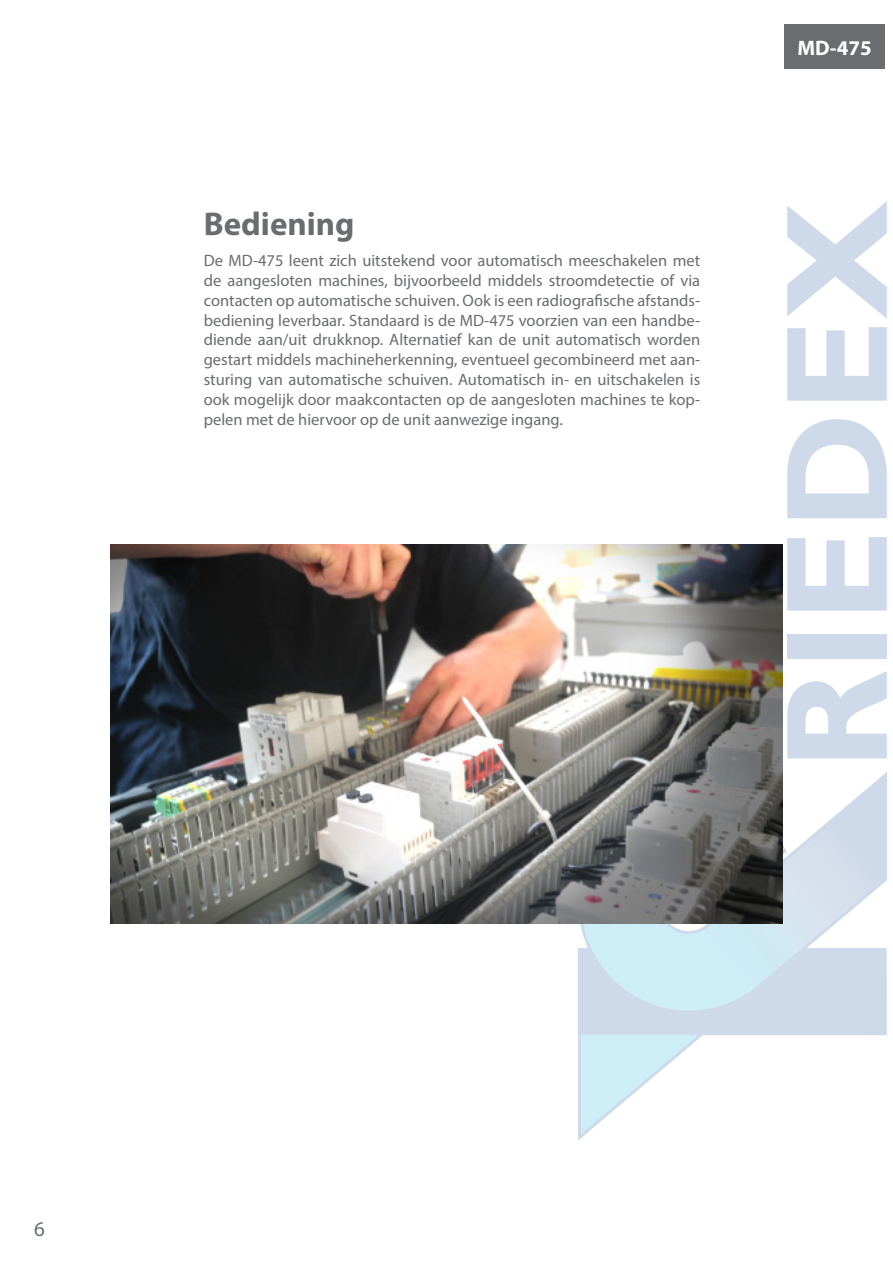
<style>
.page{position:relative;width:893px;height:1263px;background:#fff}
.page>*{position:absolute;margin:0;border:0;box-sizing:border-box;transform-origin:0 0}
.t1{font:700 33px "Myriad Pro";color:#6a6c70}
.t2{font:700 21px "Myriad Pro";color:#fff}
.t3{font:21px "Myriad Pro";color:#696f74}
.t4{font:16.5px/19.8px "Myriad Pro";color:#6a6c70;text-align:justify}
</style>
<div class="page">
<div style="left:784px;top:24px;width:101px;height:45px;background:#6a6c70"></div>
<svg style="left:578px;top:772px;width:309px;height:369px"></svg>
<svg style="left:787px;top:671px;width:100px;height:87px"></svg>
<div style="left:787px;top:634px;width:100px;height:25px;background:#cedaea"></div>
<svg style="left:787px;top:537px;width:100px;height:74px"></svg>
<svg style="left:787px;top:419px;width:100px;height:99px"></svg>
<svg style="left:787px;top:327px;width:100px;height:74px"></svg>
<svg style="left:787px;top:201px;width:100px;height:118px"></svg>
<img style="left:110px;top:544px;width:673px;height:379px">
<p class="t1" style="left:204px;top:203px;width:152px">Bediening</p>
<p class="t4" style="left:204px;top:250px;width:498px">De MD-475 leent zich uitstekend voor automatisch meeschakelen met de aangesloten machines, bijvoorbeeld middels stroomdetectie of via contacten op automatische schuiven. Ook is een radiografische afstands&shy;bediening leverbaar. Standaard is de MD-475 voorzien van een handbe&shy;diende aan/uit drukknop. Alternatief kan de unit automatisch worden gestart middels machineherkenning, eventueel gecombineerd met aan&shy;sturing van automatische schuiven. Automatisch in- en uitschakelen is ook mogelijk door maakcontacten op de aangesloten machines te kop&shy;pelen met de hiervoor op de unit aanwezige ingang.</p>
<p class="t2" style="left:797px;top:34px;width:76px">MD-475</p>
<p class="t3" style="left:34px;top:1216px;width:12px">6</p>
</div>
